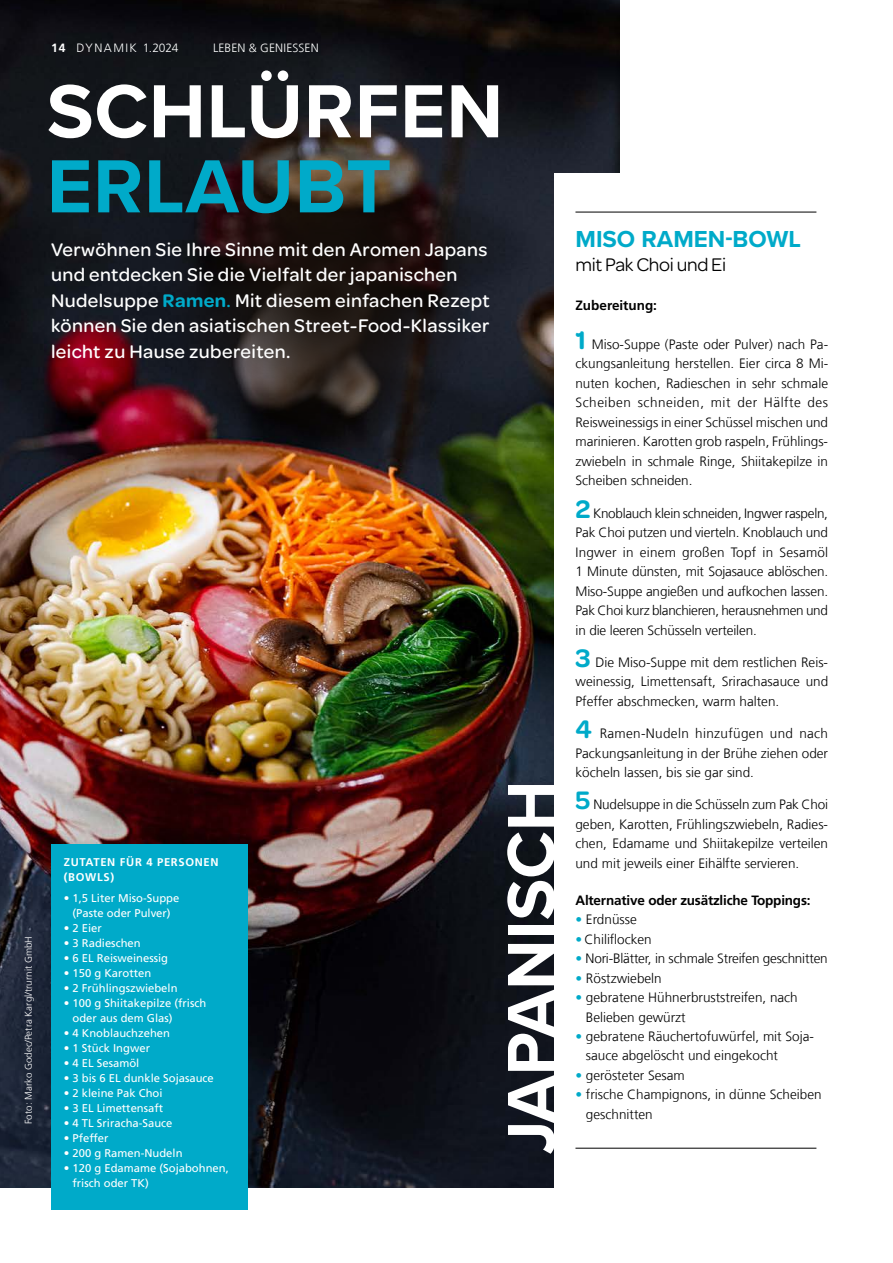
<style>
.page{position:relative;width:893px;height:1263px;background:#fff}
.page>*{position:absolute;margin:0;border:0;box-sizing:border-box;transform-origin:0 0}
.t1{font:700 78px "Proxima Nova";letter-spacing:.01em;color:#fff}
.t2{font:700 78px "Proxima Nova";letter-spacing:.01em;color:#00aac9}
.t3{font:700 69.3px "Proxima Nova";letter-spacing:-.005em;color:#fff}
.t4{font:700 24px "Proxima Nova";color:#00aac9}
.t5{font:500 19.5px/25.5px "Omnes";letter-spacing:.02em;color:#fff}
.t6{font:19.5px "Omnes";letter-spacing:-.015em;color:#000}
.t7{font:300 13.5px/19.5px "Frutiger LT Com";color:#000;text-align:justify}
.t8{font:700 13.5px "Frutiger LT Com";letter-spacing:-.015em;color:#000}
.t9{font:300 12px "Frutiger LT Com";letter-spacing:.12em;color:#fff}
.t10{font:300 12px "Frutiger LT Com";letter-spacing:.01em;color:#fff}
.t11{font:300 12px "Frutiger LT Com";letter-spacing:.11em;color:#fff}
.t12{font:11.25px/15px "Frutiger LT Com";color:#fff}
.t13{font:700 11.25px/15px "Frutiger LT Com";letter-spacing:.06em;color:#fff}
.t14{font:300 9.75px "Frutiger LT Com";color:#fff}
.s1{font-weight:700}
.s2{font-weight:600;color:#00aac9}
.s3{color:#00aac9}
.s4{font-family:"Omnes";font-weight:600;font-size:27px;color:#00aac9}
</style>
<div class="page">
<img style="left:0;top:0;width:620px;height:1187px">
<svg style="left:171px;top:145px;width:302px;height:301px;background:#251c1a"></svg>
<div style="left:51px;top:844px;width:197px;height:366px;background:#00aac9"></div>
<div style="left:554px;top:173px;width:339px;height:1090px;background:#fff"></div>
<hr style="left:575px;top:212px;width:241px;height:1px;background:#000">
<hr style="left:575px;top:1148px;width:241px;height:1px;background:#000">
<p class="t9" style="left:51px;top:40px;width:129px"><span class="s1">14</span> DYNAMIK 1.2024</p>
<p class="t10" style="left:213px;top:40px;width:107px">LEBEN &amp; GENIESSEN</p>
<p class="t11" style="left:189px;top:40px;width:126px">LEBEN &amp; GENIES EN</p>
<h1 class="t1" style="left:47px;top:53px;width:458px">SCHLÜRFEN</h1>
<h1 class="t2" style="left:47px;top:128px;width:346px">ERLAUBT</h1>
<h3 class="t5" style="left:51px;top:236px;width:440px">Verwöhnen Sie Ihre Sinne mit den Aromen Japans und entdecken Sie die Vielfalt der japanischen Nudelsuppe <span class="s2">Ramen</span><span class="s3">.</span> Mit diesem einfachen Rezept können Sie den asiatischen Street-Food-Klassiker leicht zu Hause zubereiten.</h3>
<p class="t14" style="left:23px;top:1124px;width:189px;rotate:-90deg">Foto: Marko Godec/Petra Kargl/trurnit GmbH</p>
<p class="t13" style="left:64px;top:854px;width:156px">ZUTATEN FÜR 4 PERSONEN (BOWLS)</p>
<p class="t12" style="left:64px;top:890px;width:117px;text-align:center">• 1,5 Liter Miso-Suppe (Paste oder Pulver)</p>
<p class="t12" style="left:64px;top:920px;width:40px">• 2 Eier</p>
<p class="t12" style="left:64px;top:935px;width:78px">• 3 Radieschen</p>
<p class="t12" style="left:64px;top:950px;width:106px">• 6 EL Reisweinessig</p>
<p class="t12" style="left:64px;top:965px;width:89px">• 150 g Karotten</p>
<p class="t12" style="left:64px;top:980px;width:115px">• 2 Frühlingszwiebeln</p>
<p class="t12" style="left:73px;top:995px;width:135px;text-indent:-9px">• 100 g Shiitakepilze (frisch oder aus dem Glas)</p>
<p class="t12" style="left:64px;top:1025px;width:108px">• 4 Knoblauchzehen</p>
<p class="t12" style="left:64px;top:1040px;width:88px">• 1 Stück Ingwer</p>
<p class="t12" style="left:64px;top:1055px;width:77px">• 4 EL Sesamöl</p>
<p class="t12" style="left:64px;top:1070px;width:152px">• 3 bis 6 EL dunkle Sojasauce</p>
<p class="t12" style="left:64px;top:1085px;width:100px">• 2 kleine Pak Choi</p>
<p class="t12" style="left:64px;top:1100px;width:101px">• 3 EL Limettensaft</p>
<p class="t12" style="left:64px;top:1115px;width:110px">• 4 TL Sriracha-Sauce</p>
<p class="t12" style="left:64px;top:1130px;width:46px">• Pfeffer</p>
<p class="t12" style="left:64px;top:1145px;width:120px">• 200 g Ramen-Nudeln</p>
<p class="t12" style="left:73px;top:1160px;width:158px;text-indent:-9px">• 120 g Edamame (Sojabohnen, frisch oder TK)</p>
<h2 class="t3" style="left:479px;top:1154px;width:375px;rotate:-90deg">JAPANISCH</h2>
<h3 class="t4" style="left:575px;top:221px;width:227px">MISO RAMEN-BOWL</h3>
<h3 class="t6" style="left:575px;top:251px;width:152px">mit Pak Choi und Ei</h3>
<p class="t8" style="left:575px;top:297px;width:83px">Zubereitung:</p>
<p class="t7" style="left:575px;top:334px;width:254px"><span class="s4">1</span> Miso-Suppe (Paste oder Pulver) nach Pa&shy;ckungsanleitung herstellen. Eier circa 8 Mi&shy;nuten kochen, Radieschen in sehr schmale Scheiben schneiden, mit der Hälfte des Reisweinessigs in einer Schüssel mischen und marinieren. Karotten grob raspeln, Frühlings&shy;zwiebeln in schmale Ringe, Shiitakepilze in Scheiben schneiden.</p>
<p class="t7" style="left:575px;top:503px;width:254px"><span class="s4">2</span> Knoblauch klein schneiden, Ingwer raspeln, Pak Choi putzen und vierteln. Knoblauch und Ingwer in einem großen Topf in Sesamöl 1 Minute dünsten, mit Sojasauce ablöschen.<br>Miso-Suppe angießen und aufkochen lassen.<br>Pak Choi kurz blanchieren, herausnehmen und in die leeren Schüsseln verteilen.</p>
<p class="t7" style="left:575px;top:652px;width:254px"><span class="s4">3</span> Die Miso-Suppe mit dem restlichen Reis&shy;weinessig, Limettensaft, Srirachasauce und Pfeffer abschmecken, warm halten.</p>
<p class="t7" style="left:575px;top:724px;width:254px"><span class="s4">4</span> Ramen-Nudeln hinzufügen und nach Packungsanleitung in der Brühe ziehen oder köcheln lassen, bis sie gar sind.</p>
<p class="t7" style="left:575px;top:795px;width:254px"><span class="s4">5</span> Nudelsuppe in die Schüsseln zum Pak Choi geben, Karotten, Frühlingszwiebeln, Radies&shy;chen, Edamame und Shiitakepilze verteilen und mit jeweils einer Eihälfte servieren.</p>
<p class="t8" style="left:575px;top:892px;width:237px">Alternative oder zusätzliche Toppings:</p>
<p class="t7" style="left:575px;top:910px;width:63px"><span class="s3">•</span> Erdnüsse</p>
<p class="t7" style="left:575px;top:929px;width:78px"><span class="s3">•</span> Chiliflocken</p>
<p class="t7" style="left:575px;top:949px;width:254px"><span class="s3">•</span> Nori-Blätter, in schmale Streifen geschnitten</p>
<p class="t7" style="left:575px;top:968px;width:88px"><span class="s3">•</span> Röstzwiebeln</p>
<p class="t7" style="left:586px;top:988px;width:213px;text-indent:-11px"><span class="s3">•</span> gebratene Hühnerbruststreifen, nach<br>Belieben gewürzt</p>
<p class="t7" style="left:586px;top:1027px;width:230px;text-indent:-11px"><span class="s3">•</span> gebratene Räuchertofuwürfel, mit Soja&shy;sauce abgelöscht und eingekocht</p>
<p class="t7" style="left:575px;top:1066px;width:111px"><span class="s3">•</span> gerösteter Sesam</p>
<p class="t7" style="left:586px;top:1085px;width:237px;text-indent:-11px"><span class="s3">•</span> frische Champignons, in dünne Scheiben geschnitten</p>
</div>
